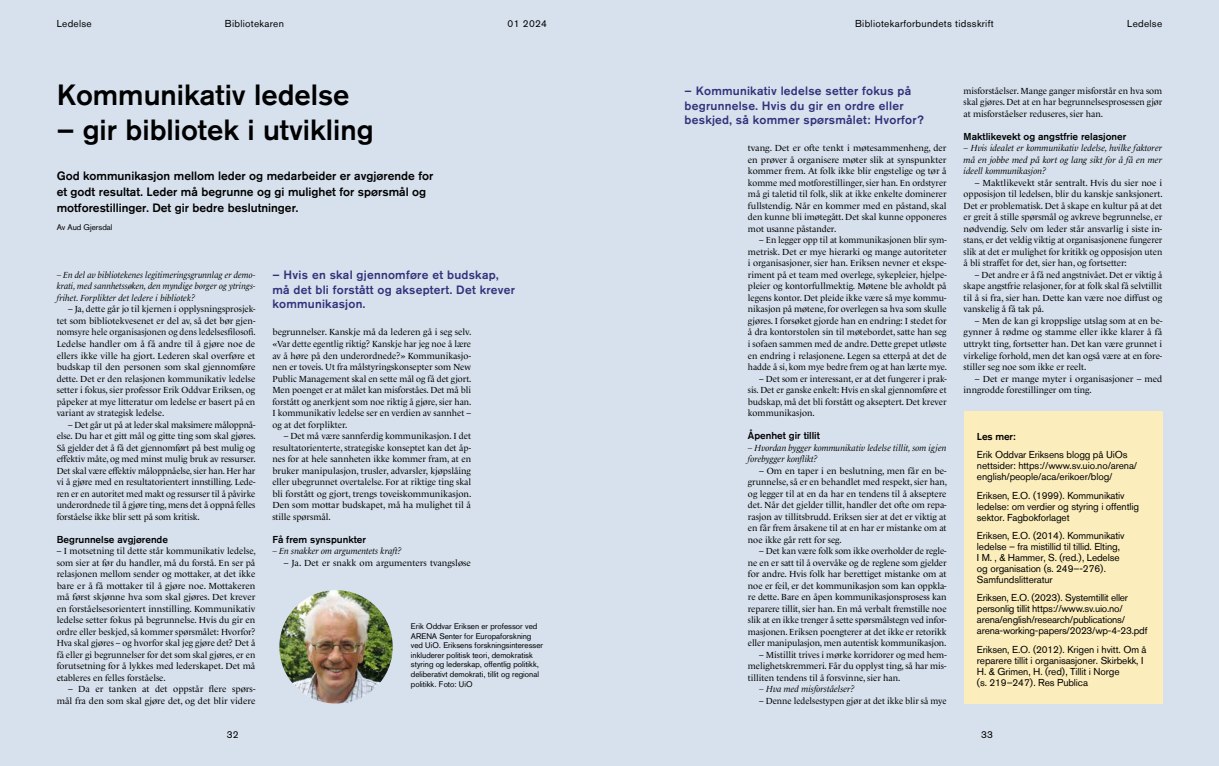
<style>
.page{position:relative;width:1219px;height:766px;background:#fff}
.page>*{position:absolute;margin:0;border:0;box-sizing:border-box;transform-origin:0 0}
.t1{font:500 29px "Akzidenz Grotesk BQ";color:#000}
.t2{font:500 12px/14.4px "Akzidenz Grotesk BQ";letter-spacing:.02em;color:#30327b}
.t3{font:500 12px/16px "Akzidenz Grotesk BQ";color:#000}
.t4{font:10px/11px "Akzidenz Grotesk BQ";letter-spacing:-.01em;color:#000}
.t5{font:500 10px "Akzidenz Grotesk BQ";color:#000}
.t6{font:10px "Akzidenz Grotesk BQ";letter-spacing:.03em;color:#000}
.t7{font:9px/11.5px "Le Monde Livre Std";color:#000;text-align:justify}
.t8{font:italic 9px/11.5px "Le Monde Livre Std";color:#000;text-align:justify}
.t9{font:8px/9.6px "Akzidenz Grotesk";color:#000}
</style>
<div class="page">
<div style="left:0;top:0;width:1219px;height:765px;background:#d7e1ed"></div>
<div style="left:964px;top:411px;width:198px;height:292px;background:#fbedbc"></div>
<img style="left:279px;top:590px;width:114px;height:113px;border-radius:57px">
<p class="t6" style="left:57px;top:17px;width:37px">Ledelse</p>
<p class="t6" style="left:1127px;top:17px;width:37px">Ledelse</p>
<p class="t6" style="left:225px;top:17px;width:61px">Bibliotekaren</p>
<p class="t4" style="left:508px;top:18px;width:41px">01 2024</p>
<p class="t6" style="left:855px;top:17px;width:140px">Bibliotekarforbundets tidsskrift</p>
<h1 class="t1" style="left:57px;top:77px;width:294px">Kommunikativ ledelse</h1>
<h1 class="t1" style="left:57px;top:112px;width:318px">– gir bibliotek i utvikling</h1>
<h2 class="t3" style="left:57px;top:167px;width:378px">God kommunikasjon mellom leder og medarbeider er avgjørende for et godt resultat. Leder må begrunne og gi mulighet for spørsmål og motforestillinger. Det gir bedre beslutninger.</h2>
<p class="t9" style="left:57px;top:222px;width:57px">Av Aud Gjersdal</p>
<p class="t8" style="left:57px;top:269px;width:200px">– En del av bibliotekenes legitimeringsgrunnlag er demo&shy;krati, med sannhetssøken, den myndige borger og ytrings&shy;frihet. Forplikter det ledere i bibliotek?</p>
<p class="t7" style="left:57px;top:303px;width:201px;text-indent:11px">– Ja, dette går jo til kjernen i opplysningsprosjek&shy;tet som bibliotekvesenet er del av, så det bør gjen&shy;nomsyre hele organisasjonen og dens ledelsesfilosofi.<br>Ledelse handler om å få andre til å gjøre noe de ellers ikke ville ha gjort. Lederen skal overføre et budskap til den personen som skal gjennomføre dette. Det er den relasjonen kommunikativ ledelse setter i fokus, sier professor Erik Oddvar Eriksen, og påpeker at mye litteratur om ledelse er basert på en variant av strategisk ledelse.</p>
<p class="t7" style="left:57px;top:418px;width:201px;text-indent:11px">– Det går ut på at leder skal maksimere måloppnå&shy;else. Du har et gitt mål og gitte ting som skal gjøres.<br>Så gjelder det å få det gjennomført på best mulig og effektiv måte, og med minst mulig bruk av ressurser.<br>Det skal være effektiv måloppnåelse, sier han. Her har vi å gjøre med en resultatorientert innstilling. Lede&shy;ren er en autoritet med makt og ressurser til å påvirke underordnede til å gjøre ting, mens det å oppnå felles forståelse ikke blir sett på som kritisk.</p>
<p class="t5" style="left:57px;top:533px;width:113px">Begrunnelse avgjørende</p>
<p class="t7" style="left:57px;top:545px;width:201px">– I motsetning til dette står kommunikativ ledelse, som sier at før du handler, må du forstå. En ser på relasjonen mellom sender og mottaker, at det ikke bare er å få mottaker til å gjøre noe. Mottakeren må først skjønne hva som skal gjøres. Det krever en forståelsesorientert innstilling. Kommunikativ ledelse setter fokus på begrunnelse. Hvis du gir en ordre eller beskjed, så kommer spørsmålet: Hvorfor?<br>Hva skal gjøres – og hvorfor skal jeg gjøre det? Det å få eller gi begrunnelser for det som skal gjøres, er en forutsetning for å lykkes med lederskapet. Det må etableres en felles forståelse.</p>
<p class="t7" style="left:57px;top:683px;width:200px;text-align:right">– Da er tanken at det oppstår flere spørs&shy;mål fra den som skal gjøre det, og det blir videre</p>
<h2 class="t2" style="left:272px;top:267px;width:244px">– Hvis en skal gjennomføre et budskap, må det bli forstått og akseptert. Det krever kommunikasjon.</h2>
<p class="t7" style="left:272px;top:326px;width:201px">begrunnelser. Kanskje må da lederen gå i seg selv. «Var dette egentlig riktig? Kanskje har jeg noe å lære av å høre på den underordnede?» Kommunikasjo&shy;nen er toveis. Ut fra målstyringskonsepter som New Public Management skal en sette mål og få det gjort.<br>Men poenget er at målet kan misforståes. Det må bli forstått og anerkjent som noe riktig å gjøre, sier han.<br>I kommunikativ ledelse ser en verdien av sannhet – og at det forplikter.</p>
<p class="t7" style="left:272px;top:430px;width:201px;text-indent:11px">– Det må være sannferdig kommunikasjon. I det resultatorienterte, strategiske konseptet kan det åp&shy;nes for at hele sannheten ikke kommer fram, at en bruker manipulasjon, trusler, advarsler, kjøpslåing eller ubegrunnet overtalelse. For at riktige ting skal bli forstått og gjort, trengs toveiskommunikasjon.<br>Den som mottar budskapet, må ha mulighet til å stille spørsmål.</p>
<p class="t5" style="left:272px;top:533px;width:95px">Få frem synspunkter</p>
<p class="t8" style="left:272px;top:545px;width:131px">– En snakker om argumentets kraft?</p>
<p class="t7" style="left:284px;top:556px;width:189px">– Ja. Det er snakk om argumenters tvangsløse</p>
<p class="t9" style="left:411px;top:621px;width:134px">Erik Oddvar Eriksen er professor ved ARENA Senter for Europaforskning ved UiO. Eriksens forskningsinteresser inkluderer politisk teori, demokratisk styring og lederskap, offentlig politikk, deliberativt demokrati, tillit og regional politikk. Foto: UiO</p>
<h2 class="t2" style="left:685px;top:84px;width:241px">– Kommunikativ ledelse setter fokus på begrunnelse. Hvis du gir en ordre eller beskjed, så kommer spørsmålet: Hvorfor?</h2>
<p class="t7" style="left:748px;top:142px;width:200px">tvang. Det er ofte tenkt i møtesammenheng, der en prøver å organisere møter slik at synspunkter kommer frem. At folk ikke blir engstelige og tør å komme med motforestillinger, sier han. En ordstyrer må gi taletid til folk, slik at ikke enkelte dominerer fullstendig. Når en kommer med en påstand, skal den kunne bli imøtegått. Det skal kunne opponeres mot usanne påstander.</p>
<p class="t7" style="left:748px;top:234px;width:201px;text-indent:11px">– En legger opp til at kommunikasjonen blir sym&shy;metrisk. Det er mye hierarki og mange autoriteter i organisasjoner, sier han. Eriksen nevner et ekspe&shy;riment på et team med overlege, sykepleier, hjelpe&shy;pleier og kontorfullmektig. Møtene ble avholdt på legens kontor. Det pleide ikke være så mye kommu&shy;nikasjon på møtene, for overlegen sa hva som skulle gjøres. I forsøket gjorde han en endring: I stedet for å dra kontorstolen sin til møtebordet, satte han seg i sofaen sammen med de andre. Dette grepet utløste en endring i relasjonene. Legen sa etterpå at det de hadde å si, kom mye bedre frem og at han lærte mye.</p>
<p class="t7" style="left:748px;top:372px;width:200px;text-indent:11px">– Det som er interessant, er at det fungerer i prak&shy;sis. Det er ganske enkelt: Hvis en skal gjennomføre et budskap, må det bli forstått og akseptert. Det krever kommunikasjon.</p>
<p class="t5" style="left:748px;top:429px;width:73px">Åpenhet gir tillit</p>
<p class="t8" style="left:748px;top:441px;width:200px">– Hvordan bygger kommunikativ ledelse tillit, som igjen forebygger konflikt?</p>
<p class="t7" style="left:748px;top:464px;width:201px;text-indent:11px">– Om en taper i en beslutning, men får en be&shy;grunnelse, så er en behandlet med respekt, sier han, og legger til at en da har en tendens til å akseptere det. Når det gjelder tillit, handler det ofte om repa&shy;rasjon av tillitsbrudd. Eriksen sier at det er viktig at en får frem årsakene til at en har er mistanke om at noe ikke går rett for seg.</p>
<p class="t7" style="left:748px;top:545px;width:200px;text-indent:11px">– Det kan være folk som ikke overholder de regle&shy;ne en er satt til å overvåke og de reglene som gjelder for andre. Hvis folk har berettiget mistanke om at noe er feil, er det kommunikasjon som kan oppkla&shy;re dette. Bare en åpen kommunikasjonsprosess kan reparere tillit, sier han. En må verbalt fremstille noe slik at en ikke trenger å sette spørsmålstegn ved infor&shy;masjonen. Eriksen poengterer at det ikke er retorikk eller manipulasjon, men autentisk kommunikasjon.</p>
<p class="t7" style="left:748px;top:648px;width:200px;text-indent:11px">– Mistillit trives i mørke korridorer og med hem&shy;melighetskremmeri. Får du opplyst ting, så har mis&shy;tilliten tendens til å forsvinne, sier han.</p>
<p class="t8" style="left:759px;top:683px;width:97px">– Hva med misforståelser?</p>
<p class="t7" style="left:759px;top:694px;width:189px">– Denne ledelsestypen gjør at det ikke blir så mye</p>
<p class="t7" style="left:964px;top:85px;width:200px">misforståelser. Mange ganger misforstår en hva som skal gjøres. Det at en har begrunnelsesprosessen gjør at misforståelser reduseres, sier han.</p>
<p class="t5" style="left:964px;top:130px;width:164px">Maktlikevekt og angstfrie relasjoner</p>
<p class="t8" style="left:964px;top:142px;width:200px">– Hvis idealet er kommunikativ ledelse, hvilke faktorer må en jobbe med på kort og lang sikt for å få en mer ideell kommunikasjon?</p>
<p class="t7" style="left:964px;top:177px;width:201px;text-indent:11px">– Maktlikevekt står sentralt. Hvis du sier noe i opposisjon til ledelsen, blir du kanskje sanksjonert.<br>Det er problematisk. Det å skape en kultur på at det er greit å stille spørsmål og avkreve begrunnelse, er nødvendig. Selv om leder står ansvarlig i siste in&shy;stans, er det veldig viktig at organisasjonene fungerer slik at det er mulighet for kritikk og opposisjon uten å bli straffet for det, sier han, og fortsetter:</p>
<p class="t7" style="left:964px;top:269px;width:200px;text-indent:11px">– Det andre er å få ned angstnivået. Det er viktig å skape angstfrie relasjoner, for at folk skal få selvtillit til å si fra, sier han. Dette kan være noe diffust og vanskelig å få tak på.</p>
<p class="t7" style="left:964px;top:315px;width:200px;text-indent:11px">– Men de kan gi kroppslige utslag som at en be&shy;gynner å rødme og stamme eller ikke klarer å få uttrykt ting, fortsetter han. Det kan være grunnet i virkelige forhold, men det kan også være at en fore&shy;stiller seg noe som ikke er reelt.</p>
<p class="t7" style="left:964px;top:372px;width:200px;text-indent:11px">– Det er mange myter i organisasjoner – med inngrodde forestillinger om ting.</p>
<p class="t5" style="left:977px;top:430px;width:40px">Les mer:</p>
<p class="t4" style="left:977px;top:449px;width:162px">Erik Oddvar Eriksens blogg på UiOs nettsider: https://www.sv.uio.no/arena/ english/people/aca/erikoer/blog/</p>
<p class="t4" style="left:977px;top:489px;width:164px">Eriksen, E.O. (1999). Kommunikativ ledelse: om verdier og styring i offentlig sektor. Fagbokforlaget</p>
<p class="t4" style="left:977px;top:530px;width:149px">Eriksen, E.O. (2014). Kommunikativ ledelse – fra mistillid til tillid. Elting, I M. , &amp; Hammer, S. (red.), Ledelse og organisation (s. 249–-276).<br>Samfundslitteratur</p>
<p class="t4" style="left:977px;top:592px;width:172px">Eriksen, E.O. (2023). Systemtillit eller personlig tillit https://www.sv.uio.no/ arena/english/research/publications/ arena-working-papers/2023/wp-4-23.pdf</p>
<p class="t4" style="left:977px;top:643px;width:171px">Eriksen, E.O. (2012). Krigen i hvitt. Om å reparere tillit i organisasjoner. Skirbekk, I H. &amp; Grimen, H. (red), Tillit i Norge<br>(s. 219–247). Res Publica</p>
<p class="t4" style="left:227px;top:728px;width:13px">32</p>
<p class="t4" style="left:981px;top:728px;width:13px">33</p>
</div>
